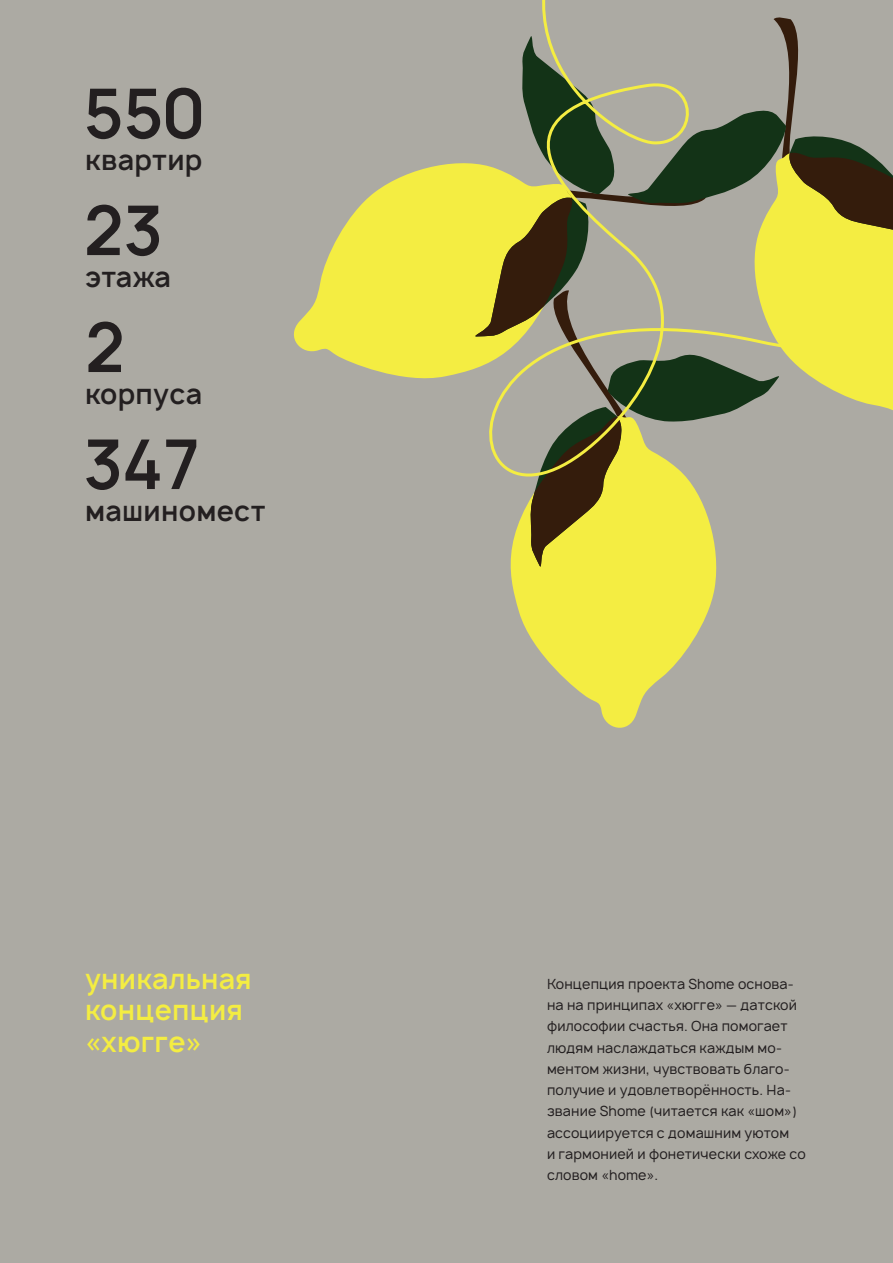
<style>
.page{position:relative;width:893px;height:1263px;background:#acaaa3}
.page>*{position:absolute;margin:0;border:0;box-sizing:border-box;transform-origin:0 0}
.t1{font:600 66px/117px "Manrope";letter-spacing:-.005em;color:#231f20}
.t2{font:600 27px "Manrope";letter-spacing:.01em;color:#231f20}
.t3{font:600 27px/31.5px "Manrope";letter-spacing:.01em;color:#f4ed42}
.t4{font:13.5px/21.3px "Manrope";letter-spacing:.01em;color:#231f20}
</style>
<div class="page">
<svg style="left:294px;top:175px;width:110px;height:202px;fill:#f4ed42"></svg>
<svg style="left:514px;top:592px;width:200px;height:136px;fill:#f4ed42"></svg>
<svg style="left:404px;top:0;width:486px;height:592px"></svg>
<h1 class="t1" style="left:82px;top:55px;width:123px">550<br>23<br>2<br>347</h1>
<h2 class="t2" style="left:85px;top:142px;width:119px">квартир</h2>
<h2 class="t2" style="left:85px;top:259px;width:88px">этажа</h2>
<h2 class="t2" style="left:85px;top:376px;width:119px">корпуса</h2>
<h2 class="t2" style="left:85px;top:493px;width:182px">машиномест</h2>
<h2 class="t3" style="left:85px;top:963px;width:168px">уникальная концепция «хюгге»</h2>
<p class="t4" style="left:547px;top:973px;width:260px">Концепция проекта Shome основа&shy;на на принципах «хюгге» — датской философии счастья. Она помогает людям наслаждаться каждым мо&shy;ментом жизни, чувствовать благо&shy;получие и удовлетворённость. На&shy;звание Shome (читается как «шом») ассоциируется с домашним уютом<br>и гармонией и фонетически схоже со словом «home».</p>
</div>
